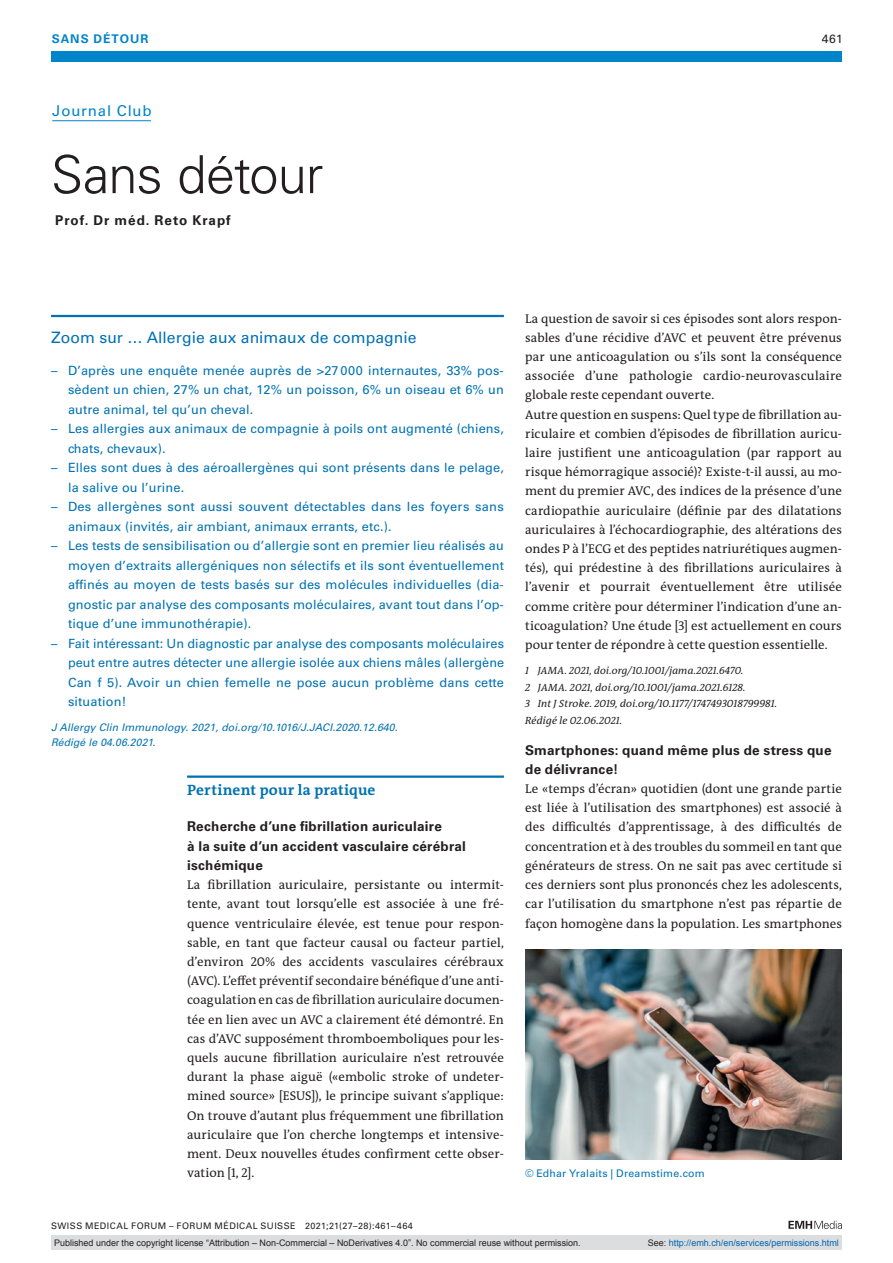
<style>
.page{position:relative;width:893px;height:1263px;background:#fff}
.page>*{position:absolute;margin:0;border:0;box-sizing:border-box;transform-origin:0 0}
.article-title{font:300 52.5px "Univers LT Std";letter-spacing:-.02em;color:#231f20}
.boxed-title-large{font:15.75px "Univers LT Std";color:#0072b2}
.section-h1{font:700 15px "The Antiqua B W7";letter-spacing:.015em;color:#0072b2}
.pre-heading{font:15px "Univers LT Std";letter-spacing:.05em;color:#0084ca}
.section-h2{font:700 13.5px/19.2px "Univers LT Std";letter-spacing:.02em;color:#231f20}
.author-notes{font:700 13.5px "Univers LT Std";letter-spacing:.065em;color:#231f20}
.section-pn{font:12.75px/19.2px "The Antiqua B W5 Plain";letter-spacing:.005em;color:#231f20;text-align:justify}
.boxed-pi-large{font:12.75px/19.5px "Univers LT Std";letter-spacing:.01em;color:#0072b2;text-align:justify}
.ressort{font:700 12px "Univers LT Std";letter-spacing:.08em;color:#0084ca}
.ressort-2{font:12px "Univers LT Std";color:#231f20}
.section-ps{font:italic 10.5px "The Antiqua B W5 Plain";letter-spacing:.005em;color:#231f20}
.boxed-text{font:italic 10.5px "Univers LT Std";letter-spacing:.01em;color:#0072b2}
.fig-caption{font:10.5px "Univers LT Std";letter-spacing:.02em;color:#0072b2}
.t1{font:9px "Arial";color:#231f20}
.fusszeile{font:9px "Univers LT Std";letter-spacing:.05em;color:#231f20}
.t2{font:9px "Arial";color:#0066b3}
.s1{color:#231f20}
</style>
<div class="page">
<div style="left:51px;top:51px;width:791px;height:11px;background:#0084ca"></div>
<svg style="left:788px;top:1221px;width:54px;height:8px"></svg>
<hr style="left:52px;top:120px;width:99px;height:1px;background:#0084ca">
<hr style="left:51px;top:315px;width:453px;height:2px;background:#0072b2">
<hr style="left:187px;top:775px;width:317px;height:3px;background:#0072b2">
<img style="left:525px;top:949px;width:317px;height:210px">
<div style="left:51px;top:1235px;width:791px;height:15px;background:#dcdddf"></div>
<p class="ressort" style="left:52px;top:31px;width:98px">SANS DÉTOUR</p>
<p class="ressort-2" style="left:822px;top:31px;width:23px">461</p>
<p class="pre-heading" style="left:52px;top:102px;width:101px">Journal Club</p>
<p class="article-title" style="left:51px;top:143px;width:274px">Sans détour</p>
<p class="author-notes" style="left:55px;top:212px;width:177px">Prof. Dr méd. Reto Krapf</p>
<p class="boxed-title-large" style="left:51px;top:328px;width:367px">Zoom sur … Allergie aux animaux de compagnie</p>
<p class="boxed-pi-large" style="left:68px;top:361px;width:437px;text-indent:-17px">– D’après une enquête menée auprès de &gt;27 000 internautes, 33% pos&shy;sèdent un chien, 27% un chat, 12% un poisson, 6% un oiseau et 6% un autre animal, tel qu’un cheval.</p>
<p class="boxed-pi-large" style="left:68px;top:419px;width:437px;text-indent:-17px">– Les allergies aux animaux de compagnie à poils ont augmenté (chiens, chats, chevaux).</p>
<p class="boxed-pi-large" style="left:68px;top:458px;width:437px;text-indent:-17px">– Elles sont dues à des aéroallergènes qui sont présents dans le pelage, la salive ou l’urine.</p>
<p class="boxed-pi-large" style="left:68px;top:497px;width:437px;text-indent:-17px">– Des allergènes sont aussi souvent détectables dans les foyers sans animaux (invités, air ambiant, animaux errants, etc.).</p>
<p class="boxed-pi-large" style="left:68px;top:536px;width:437px;text-indent:-17px">– Les tests de sensibilisation ou d’allergie sont en premier lieu réalisés au moyen d’extraits allergéniques non sélectifs et ils sont éventuellement affinés au moyen de tests basés sur des molécules individuelles (dia&shy;gnostic par analyse des composants moléculaires, avant tout dans l’op&shy;tique d’une immunothérapie).</p>
<p class="boxed-pi-large" style="left:68px;top:634px;width:438px;text-indent:-17px">– Fait intéressant: Un diagnostic par analyse des composants moléculaires peut entre autres détecter une allergie isolée aux chiens mâles (allergène Can f 5). Avoir un chien femelle ne pose aucun problème dans cette situation!</p>
<p class="boxed-text" style="left:51px;top:721px;width:348px">J Allergy Clin Immunology. 2021, doi.org/10.1016/J.JACI.2020.12.640.</p>
<p class="boxed-text" style="left:51px;top:736px;width:106px">Rédigé le 04.06.2021.</p>
<p class="section-h1" style="left:187px;top:781px;width:190px">Pertinent pour la pratique</p>
<p class="section-h2" style="left:187px;top:817px;width:280px">Recherche d’une fibrillation auriculaire<br>à la suite d’un accident vasculaire cérébral ischémique</p>
<p class="section-pn" style="left:187px;top:875px;width:318px">La fibrillation auriculaire, persistante ou intermit&shy;tente, avant tout lorsqu’elle est associée à une fré&shy;quence ventriculaire élevée, est tenue pour respon&shy;sable, en tant que facteur causal ou facteur partiel, d’environ 20% des accidents vasculaires cérébraux (AVC). L’effet préventif secondaire bénéfique d’une anti&shy;coagulation en cas de fibrillation auriculaire documen&shy;tée en lien avec un AVC a clairement été démontré. En cas d’AVC supposément thromboemboliques pour les&shy;quels aucune fibrillation auriculaire n’est retrouvée durant la phase aiguë («embolic stroke of undeter&shy;mined source» [ESUS]), le principe suivant s’applique:<br>On trouve d’autant plus fréquemment une fibrillation auriculaire que l’on cherche longtemps et intensive&shy;ment. Deux nouvelles études confirment cette obser&shy;vation [1, 2].</p>
<p class="fusszeile" style="left:51px;top:1220px;width:363px">SWISS MEDICAL FORUM – FORUM MÉDICAL SUISSE 2021;21(27–28):461–464</p>
<p class="section-pn" style="left:525px;top:309px;width:318px">La question de savoir si ces épisodes sont alors respon&shy;sables d’une récidive d’AVC et peuvent être prévenus par une anticoagulation ou s’ils sont la conséquence associée d’une pathologie cardio-neurovasculaire globale reste cependant ouverte.</p>
<p class="section-pn" style="left:525px;top:405px;width:318px">Autre question en suspens: Quel type de fibrillation au&shy;riculaire et combien d’épisodes de fibrillation auricu&shy;laire justifient une anticoagulation (par rapport au risque hémorragique associé)? Existe-t-il aussi, au mo&shy;ment du premier AVC, des indices de la présence d’une cardiopathie auriculaire (définie par des dilatations auriculaires à l’échocardiographie, des altérations des ondes P à l’ECG et des peptides natriurétiques augmen&shy;tés), qui prédestine à des fibrillations auriculaires à l’avenir et pourrait éventuellement être utilisée comme critère pour déterminer l’indication d’une an&shy;ticoagulation? Une étude [3] est actuellement en cours pour tenter de répondre à cette question essentielle.</p>
<p class="section-ps" style="left:525px;top:664px;width:220px">1 JAMA. 2021, doi.org/10.1001/jama.2021.6470.</p>
<p class="section-ps" style="left:525px;top:680px;width:222px">2 JAMA. 2021, doi.org/10.1001/jama.2021.6128.</p>
<p class="section-ps" style="left:525px;top:697px;width:254px">3 Int J Stroke. 2019, doi.org/10.1177/1747493018799981.</p>
<p class="section-ps" style="left:525px;top:713px;width:99px">Rédigé le 02.06.2021.</p>
<p class="section-h2" style="left:525px;top:740px;width:308px">Smartphones: quand même plus de stress que de délivrance!</p>
<p class="section-pn" style="left:525px;top:779px;width:318px">Le «temps d’écran» quotidien (dont une grande partie est liée à l’utilisation des smartphones) est associé à des difficultés d’apprentissage, à des difficultés de concentration et à des troubles du sommeil en tant que générateurs de stress. On ne sait pas avec certitude si ces derniers sont plus prononcés chez les adolescents, car l’utilisation du smartphone n’est pas répartie de façon homogène dans la population. Les smartphones</p>
<p class="fig-caption" style="left:525px;top:1167px;width:181px">© Edhar Yralaits | Dreamstime.com</p>
<p class="t1" style="left:54px;top:1237px;width:528px">Published under the copyright license “Attribution – Non-Commercial – NoDerivatives 4.0”. No commercial reuse without permission.</p>
<p class="t2" style="left:648px;top:1237px;width:193px"><span class="s1">See:</span> http://emh.ch/en/services/permissions.html</p>
</div>
